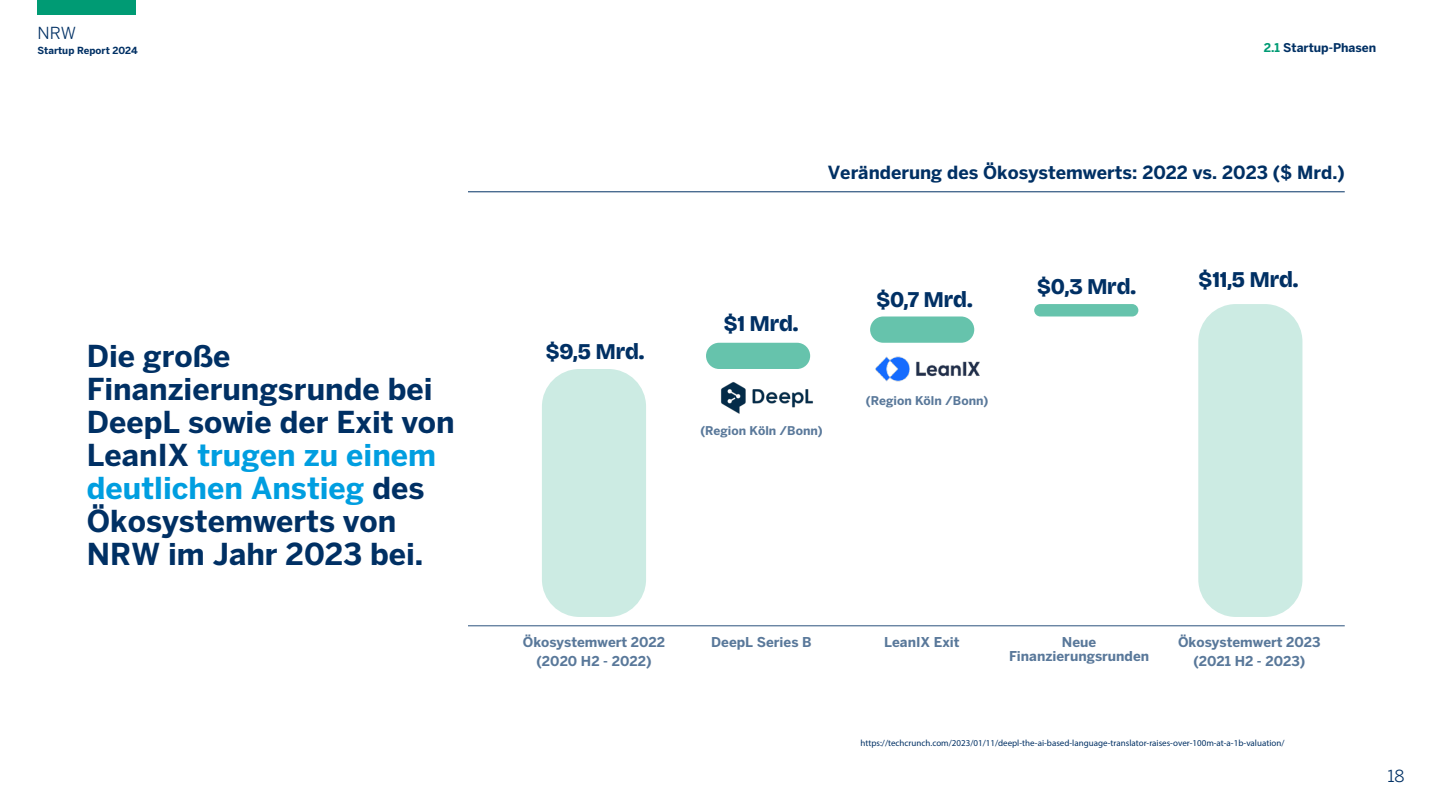
<style>
.page{position:relative;width:1440px;height:810px;background:#fff}
.page>*{position:absolute;margin:0;border:0;box-sizing:border-box;transform-origin:0 0}
.t1{font:700 30px/33px "Benton Sans";color:#003064}
.t2{font:800 condensed 22.5px "Bricolage Grotesque 48 pt";color:#003064}
.t3{font:700 18px "Benton Sans";color:#003064}
.t4{font:16.5px "Benton Sans";color:#003064}
.t5{font:700 13.5px "Benton Sans";color:#59789a}
.t6{font:700 12px "Benton Sans";color:#59789a}
.t7{font:700 12px "Benton Sans";color:#003064}
.t8{font:700 9.75px "Benton Sans";color:#003064}
.t9{font:9px "Myriad Pro";color:#003064}
.s1{color:#009ee0}
.s2{color:#009b74}
</style>
<div class="page">
<div style="left:38px;top:0;width:98px;height:15px;background:#009b74"></div>
<hr style="left:468px;top:191px;width:877px;height:1px;background:#2b537e">
<hr style="left:468px;top:625px;width:877px;height:1px;background:#2b537e">
<div style="left:542px;top:369px;width:104px;height:248px;background:#ccebe3;border-radius:38px"></div>
<div style="left:706px;top:343px;width:104px;height:26px;background:#66c3ac;border-radius:13px"></div>
<div style="left:870px;top:316px;width:104px;height:27px;background:#66c3ac;border-radius:13px"></div>
<div style="left:1034px;top:304px;width:104px;height:12px;background:#66c3ac;border-radius:6px"></div>
<div style="left:1198px;top:304px;width:104px;height:313px;background:#ccebe3;border-radius:38px"></div>
<img style="left:721px;top:382px;width:92px;height:32px">
<img style="left:875px;top:356px;width:105px;height:26px">
<p class="t4" style="left:38px;top:23px;width:40px">NRW</p>
<p class="t8" style="left:38px;top:45px;width:102px">Startup Report 2024</p>
<p class="t1" style="left:87px;top:339px;width:369px">Die große<br>Finanzierungsrunde bei<br>DeepL sowie der Exit von<br>LeanIX <span class="s1">trugen zu einem deutlichen Anstieg</span> des<br>Ökosystemwerts von<br>NRW im Jahr 2023 bei.</p>
<p class="t2" style="left:546px;top:337px;width:100px">$9,5 Mrd.</p>
<p class="t7" style="left:1264px;top:41px;width:114px"><span class="s2">2.1</span> Startup-Phasen</p>
<p class="t3" style="left:828px;top:162px;width:519px">Veränderung des Ökosystemwerts: 2022 vs. 2023 ($ Mrd.)</p>
<p class="t2" style="left:724px;top:309px;width:76px">$1 Mrd.</p>
<p class="t6" style="left:700px;top:424px;width:124px">(Region Köln /Bonn)</p>
<p class="t2" style="left:876px;top:285px;width:98px">$0,7 Mrd.</p>
<p class="t6" style="left:866px;top:394px;width:124px">(Region Köln /Bonn)</p>
<p class="t2" style="left:1037px;top:271px;width:100px">$0,3 Mrd.</p>
<p class="t2" style="left:1199px;top:264px;width:101px">$11,5 Mrd.</p>
<p class="t5" style="left:523px;top:634px;width:144px">Ökosystemwert 2022</p>
<p class="t5" style="left:537px;top:653px;width:116px">(2020 H2 - 2022)</p>
<p class="t5" style="left:711px;top:634px;width:102px">DeepL Series B</p>
<p class="t5" style="left:884px;top:634px;width:77px">LeanIX Exit</p>
<p class="t5" style="left:1062px;top:634px;width:36px">Neue</p>
<p class="t5" style="left:1178px;top:634px;width:144px">Ökosystemwert 2023</p>
<p class="t5" style="left:1193px;top:653px;width:113px">(2021 H2 - 2023)</p>
<p class="t5" style="left:1009px;top:648px;width:142px">Finanzierungsrunden</p>
<p class="t9" style="left:860px;top:737px;width:425px">https://techcrunch.com/2023/01/11/deepl-the-ai-based-language-translator-raises-over-100m-at-a-1b-valuation/</p>
<p class="t4" style="left:1387px;top:766px;width:19px">18</p>
</div>
